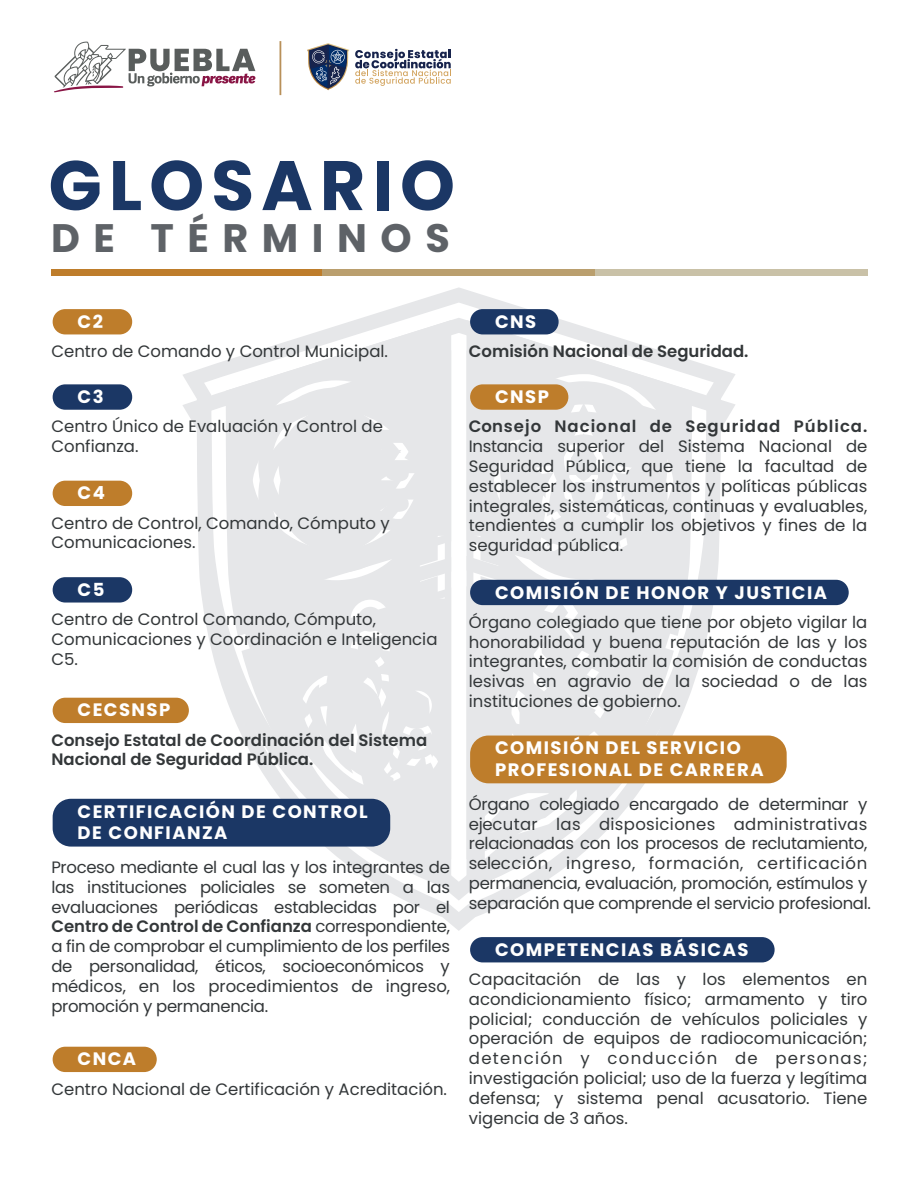
<style>
.page{position:relative;width:918px;height:1188px;background:#fff}
.page>*{position:absolute;margin:0;border:0;box-sizing:border-box;transform-origin:0 0}
.t1{font:700 69.9px "Poppins";letter-spacing:.1em;color:#1b3765}
.t2{font:700 39.75px "Poppins";letter-spacing:.34em;color:#5e6267}
.t3{font:700 18px/21.6px "Poppins";letter-spacing:.08em;color:#fff}
.t4{font:16.5px/19.8px "Poppins";color:#333739;text-align:justify}
.t5{font:16.5px/19.8px "Poppins";letter-spacing:-.02em;color:#333739}
.t6{font:600 16.5px/19.8px "Poppins";color:#333739}
.t7{font:600 16.5px "Poppins";letter-spacing:.06em;color:#333739}
.s1{font-weight:600}
</style>
<div class="page">
<svg style="left:362px;top:287px;width:196px;height:31px"></svg>
<svg style="left:54px;top:41px;width:201px;height:51px"></svg>
<hr style="left:280px;top:41px;width:1px;height:54px;background:#b89059">
<svg style="left:307px;top:43px;width:42px;height:47px"></svg>
<svg style="left:355px;top:49px;width:96px;height:37px"></svg>
<svg style="left:182px;top:318px;width:554px;height:613px"></svg>
<svg style="left:467px;top:636px;width:207px;height:253px;fill:#e6e7e9"></svg>
<svg style="left:241px;top:636px;width:210px;height:253px;fill:#e6e7e9"></svg>
<svg style="left:467px;top:350px;width:225px;height:286px;background:#e8e9eb"></svg>
<svg style="left:500px;top:381px;width:168px;height:198px;background:#e8e9ea"></svg>
<svg style="left:492px;top:605px;width:112px;height:239px;background:#e8e8ea"></svg>
<svg style="left:226px;top:350px;width:225px;height:286px;background:#e7e8ea"></svg>
<div style="left:53px;top:309px;width:79px;height:25px;background:#be7d2b;border-radius:13px"></div>
<div style="left:470px;top:309px;width:89px;height:25px;background:#1b3765;border-radius:13px"></div>
<div style="left:470px;top:384px;width:98px;height:26px;background:#be7d2b;border-radius:13px"></div>
<div style="left:470px;top:580px;width:379px;height:25px;background:#1b3765;border-radius:13px"></div>
<div style="left:470px;top:937px;width:305px;height:25px;background:#1b3765;border-radius:13px"></div>
<div style="left:53px;top:384px;width:79px;height:26px;background:#1b3765;border-radius:13px"></div>
<div style="left:53px;top:481px;width:79px;height:25px;background:#be7d2b;border-radius:13px"></div>
<div style="left:53px;top:577px;width:79px;height:26px;background:#1b3765;border-radius:13px"></div>
<div style="left:53px;top:1047px;width:104px;height:25px;background:#be7d2b;border-radius:13px"></div>
<div style="left:53px;top:698px;width:136px;height:25px;background:#be7d2b;border-radius:13px"></div>
<div style="left:53px;top:799px;width:337px;height:48px;background:#1b3765;border-radius:18px"></div>
<div style="left:470px;top:736px;width:317px;height:47px;background:#be7d2b;border-radius:18px"></div>
<div style="left:52px;top:269px;width:272px;height:6px;background:#be7d2b"></div>
<div style="left:323px;top:269px;width:272px;height:6px;background:#ba9f6e"></div>
<div style="left:595px;top:269px;width:272px;height:6px;background:#c9c1a7"></div>
<h1 class="t1" style="left:49px;top:145px;width:408px">GLOSARIO</h1>
<h2 class="t2" style="left:51px;top:215px;width:400px">DE TÉRMINOS</h2>
<p class="t3" style="left:78px;top:311px;width:27px">C2</p>
<p class="t4" style="left:51px;top:342px;width:338px">Centro de Comando y Control Municipal.</p>
<p class="t3" style="left:78px;top:386px;width:28px">C3</p>
<p class="t4" style="left:51px;top:417px;width:333px">Centro Único de Evaluación y Control de<br>Confianza.</p>
<p class="t3" style="left:78px;top:482px;width:29px">C4</p>
<p class="t4" style="left:51px;top:513px;width:340px">Centro de Control, Comando, Cómputo y<br>Comunicaciones.</p>
<p class="t3" style="left:78px;top:579px;width:28px">C5</p>
<p class="t4" style="left:51px;top:610px;width:388px;text-align:left">Centro de Control Comando, Cómputo,<br>Comunicaciones y Coordinación e Inteligencia<br>C5.</p>
<p class="t3" style="left:78px;top:699px;width:94px">CECSNSP</p>
<p class="t6" style="left:51px;top:730px;width:377px">Consejo Estatal de Coordinación del Sistema<br>Nacional de Seguridad Pública.</p>
<p class="t3" style="left:78px;top:800px;width:292px">CERTIFICACIÓN DE CONTROL<br>DE CONFIANZA</p>
<p class="t4" style="left:51px;top:857px;width:400px">Proceso mediante el cual las y los integrantes de las instituciones policiales se someten a las evaluaciones periódicas establecidas por el <span class="s1">Centro de Control de Confianza</span> correspondiente, a fin de comprobar el cumplimiento de los perfiles de personalidad, éticos, socioeconómicos y médicos, en los procedimientos de ingreso, promoción y permanencia.</p>
<p class="t3" style="left:78px;top:1048px;width:60px">CNCA</p>
<p class="t4" style="left:51px;top:1079px;width:397px">Centro Nacional de Certificación y Acreditación.</p>
<p class="t3" style="left:495px;top:311px;width:43px">CNS</p>
<p class="t6" style="left:469px;top:342px;width:281px">Comisión Nacional de Seguridad.</p>
<p class="t3" style="left:495px;top:386px;width:55px">CNSP</p>
<p class="t7" style="left:469px;top:417px;width:400px">Consejo Nacional de Seguridad Pública.</p>
<p class="t4" style="left:469px;top:437px;width:400px">Instancia superior del Sistema Nacional de Seguridad Pública, que tiene la facultad de establecer los instrumentos y políticas públicas integrales, sistemáticas, continuas y evaluables, tendientes a cumplir los objetivos y fines de la seguridad pública.</p>
<p class="t3" style="left:495px;top:581px;width:333px">COMISIÓN DE HONOR Y JUSTICIA</p>
<p class="t4" style="left:469px;top:612px;width:400px">Órgano colegiado que tiene por objeto vigilar la honorabilidad y buena reputación de las y los integrantes, combatir la comisión de conductas lesivas en agravio de la sociedad o de las instituciones de gobierno.</p>
<p class="t3" style="left:495px;top:737px;width:270px">COMISIÓN DEL SERVICIO<br>PROFESIONAL DE CARRERA</p>
<p class="t5" style="left:469px;top:794px;width:404px">Órgano colegiado encargado de determinar y ejecutar las disposiciones administrativas relacionadas con los procesos de reclutamiento, selección, ingreso, formación, certificación permanencia, evaluación, promoción, estímulos y separación que comprende el servicio profesional.</p>
<p class="t3" style="left:495px;top:939px;width:255px">COMPETENCIAS BÁSICAS</p>
<p class="t4" style="left:469px;top:969px;width:400px">Capacitación de las y los elementos en acondicionamiento físico; armamento y tiro policial; conducción de vehículos policiales y operación de equipos de radiocomunicación; detención y conducción de personas; investigación policial; uso de la fuerza y legítima defensa; y sistema penal acusatorio. Tiene vigencia de 3 años.</p>
</div>
